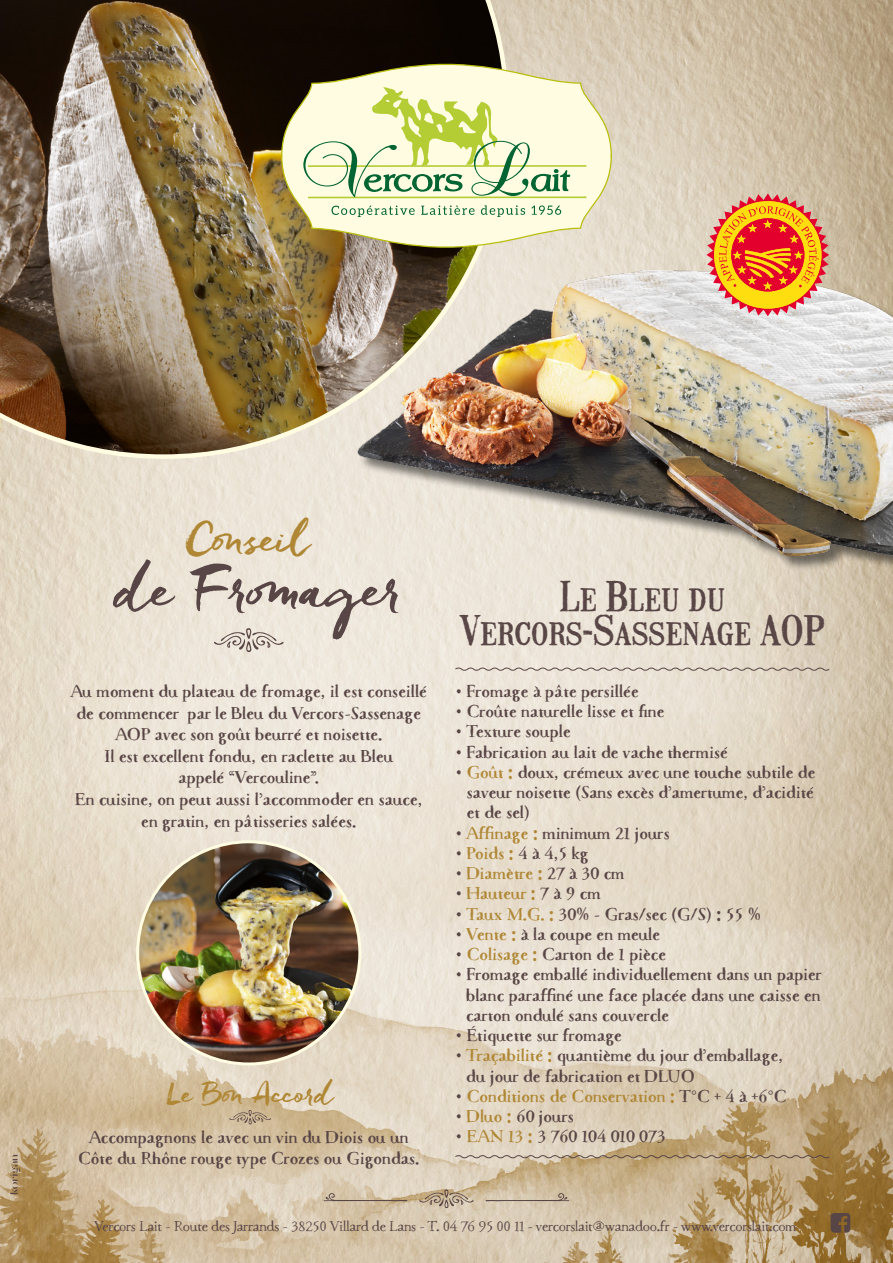
<style>
.page{position:relative;width:893px;height:1263px;background:#fff}
.page>*{position:absolute;margin:0;border:0;box-sizing:border-box;transform-origin:0 0}
.t1{font:60px "Freeland";letter-spacing:-.02em;color:#584545}
.t2{font:45px "Freeland";letter-spacing:-.02em;color:#af8735}
.t3{font:39px/34.8px "Mailart Rubberstamp";color:#584545;text-align:center}
.t4{font:30px "Freeland";letter-spacing:-.02em;color:#af8735}
.t5{font:700 18px/21.6px "Macarons";color:#584545;text-align:justify}
.t6{font:700 18px "Macarons";color:#af8735}
.t7{font:15px "Macarons";letter-spacing:-.02em;color:#584545}
.s1{color:#af8735}
.s2{color:#584545}
</style>
<div class="page">
<img style="left:0;top:0;width:893px;height:712px">
<img style="left:0;top:712px;width:893px;height:551px">
<svg style="left:419px;top:1189px;width:55px;height:19px"></svg>
<svg style="left:486px;top:1193px;width:84px;height:8px"></svg>
<svg style="left:323px;top:1193px;width:84px;height:8px"></svg>
<img style="left:0;top:0;width:509px;height:459px">
<svg style="left:454px;top:666px;width:376px;height:6px;background:#cdc3b8"></svg>
<svg style="left:454px;top:1154px;width:376px;height:5px;background:#b09b80"></svg>
<img style="left:138px;top:842px;width:222px;height:222px;border-radius:111px">
<svg style="left:229px;top:1110px;width:42px;height:15px"></svg>
<svg style="left:214px;top:628px;width:70px;height:25px;background:#d5cbc2"></svg>
<svg style="left:10px;top:1155px;width:10px;height:39px"></svg>
<svg style="left:280px;top:14px;width:332px;height:280px;background:#a79f87"></svg>
<hr style="left:308px;top:196px;width:278px;height:2px;background:#b4cd35">
<hr style="left:308px;top:165px;width:278px;height:2px;background:#b4cd35">
<svg style="left:302px;top:87px;width:268px;height:110px;background:#dfe8ba"></svg>
<svg style="left:331px;top:206px;width:84px;height:11px"></svg>
<svg style="left:421px;top:205px;width:54px;height:10px"></svg>
<svg style="left:481px;top:205px;width:44px;height:12px"></svg>
<svg style="left:531px;top:205px;width:30px;height:10px"></svg>
<img style="left:293px;top:248px;width:600px;height:354px">
<svg style="left:706px;top:193px;width:123px;height:123px;background:#ea904f"></svg>
<svg style="left:831px;top:1213px;width:19px;height:19px"></svg>
<h2 class="t2" style="left:187px;top:509px;width:126px">Conseil</h2>
<h1 class="t1" style="left:115px;top:550px;width:290px">de Fromager</h1>
<p class="t5" style="left:70px;top:680px;width:358px;text-align:center">Au moment du plateau de fromage, il est conseillé de commencer par le Bleu du Vercors-Sassenage AOP avec son goût beurré et noisette.<br>Il est excellent fondu, en raclette au Bleu<br>appelé “Vercouline”.<br>En cuisine, on peut aussi l’accommoder en sauce, en gratin, en pâtisseries salées.</p>
<h3 class="t4" style="left:167px;top:1073px;width:168px">Le Bon Accord</h3>
<p class="t5" style="left:78px;top:1126px;width:343px;text-align:center">Accompagnons le avec un vin du Diois ou un<br>Côte du Rhône rouge type Crozes ou Gigondas.</p>
<h3 class="t3" style="left:459px;top:576px;width:368px">Le Bleu du<br>Vercors-Sassenage AOP</h3>
<p class="t5" style="left:455px;top:680px;width:185px">• Fromage à pâte persillée</p>
<p class="t5" style="left:455px;top:701px;width:211px">• Croûte naturelle lisse et fine</p>
<p class="t5" style="left:455px;top:721px;width:117px">• Texture souple</p>
<p class="t5" style="left:455px;top:741px;width:274px">• Fabrication au lait de vache thermisé</p>
<p class="t5" style="left:467px;top:762px;width:350px;line-height:20.2px;text-indent:-11px">• <span class="s1">Goût :</span> doux, crémeux avec une touche subtile de saveur noisette (Sans excès d’amertume, d’acidité et de sel)</p>
<p class="t5" style="left:455px;top:822px;width:216px">• <span class="s1">Affinage :</span> minimum 21 jours</p>
<p class="t5" style="left:455px;top:842px;width:135px">• <span class="s1">Poids :</span> 4 à 4,5 kg</p>
<p class="t6" style="left:455px;top:862px;width:171px"><span class="s2">•</span> Diamètre : <span class="s2">27 à 30 cm</span></p>
<p class="t6" style="left:455px;top:882px;width:147px"><span class="s2">•</span> Hauteur : <span class="s2">7 à 9 cm</span></p>
<p class="t5" style="left:455px;top:903px;width:307px">• <span class="s1">Taux M.G. :</span> 30% - Gras/sec (G/S) : 55 %</p>
<p class="t5" style="left:455px;top:923px;width:206px">• <span class="s1">Vente :</span> à la coupe en meule</p>
<p class="t5" style="left:455px;top:944px;width:212px">• <span class="s1">Colisage :</span> Carton de 1 pièce</p>
<p class="t5" style="left:466px;top:965px;width:357px;line-height:20.2px;text-indent:-11px">• Fromage emballé individuellement dans un papier blanc paraffiné une face placée dans une caisse en carton ondulé sans couvercle</p>
<p class="t5" style="left:455px;top:1025px;width:168px">• Étiquette sur fromage</p>
<p class="t5" style="left:466px;top:1046px;width:319px;line-height:20.2px;text-indent:-11px">• <span class="s1">Traçabilité :</span> quantième du jour d’emballage, du jour de fabrication et DLUO</p>
<p class="t6" style="left:455px;top:1085px;width:333px"><span class="s2">•</span> Conditions de Conservation : <span class="s2">T°C + 4 à +6°C</span></p>
<p class="t5" style="left:455px;top:1106px;width:120px">• <span class="s1">Dluo :</span> 60 jours</p>
<p class="t5" style="left:455px;top:1126px;width:212px">• <span class="s1">EAN 13 :</span> 3 760 104 010 073</p>
<p class="t7" style="left:94px;top:1217px;width:704px">Vercors Lait - Route des Jarrands - 38250 Villard de Lans - T. 04 76 95 00 11 - vercorslait@wanadoo.fr - www.vercorslait.com</p>
</div>
